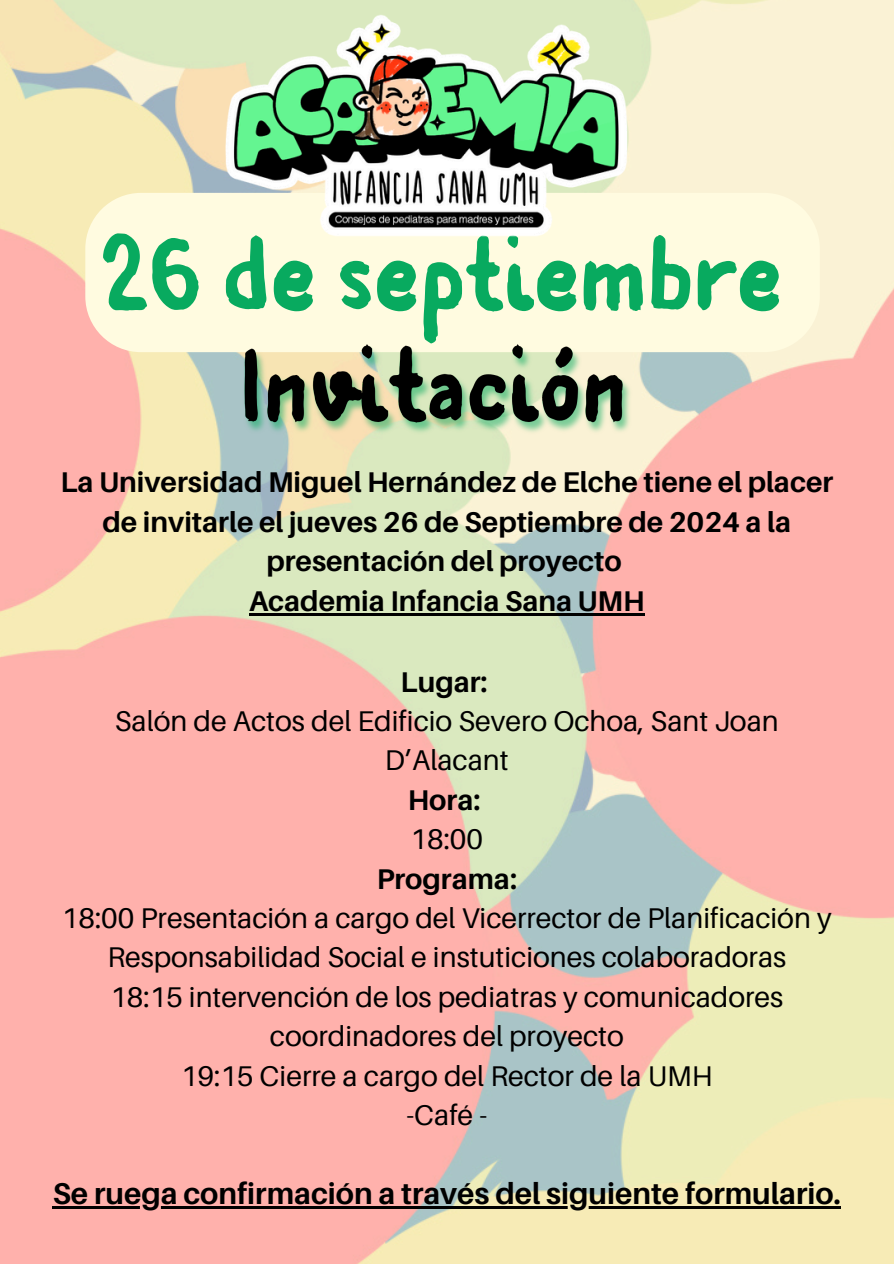
<style>
.page{position:relative;width:894px;height:1264px;background:#fff}
.page>*{position:absolute;margin:0;border:0;box-sizing:border-box;transform-origin:0 0}
.t1{font:104.4px "Rabbits Bro";color:#08aa5f}
.t2{font:700 30px "Aileron";color:#000}
.t3{font:28.5px/39.3px "Aileron";color:#000;text-align:center}
.t4{font:700 28.5px/39.3px "Aileron";color:#000;text-align:center}
</style>
<div class="page">
<img style="left:0;top:0;width:893px;height:1263px">
<div style="left:85px;top:193px;width:734px;height:159px;background:#fffbe0"></div>
<img style="left:211px;top:0;width:444px;height:271px">
<hr style="left:249px;top:613px;width:395px;height:2px;background:#000">
<hr style="left:53px;top:1205px;width:787px;height:3px;background:#000">
<img style="left:240px;top:312px;width:395px;height:143px">
<p class="t1" style="left:102px;top:201px;width:681px">26 de septiembre</p>
<h1 class="t4" style="left:60px;top:462px;width:774px">La Universidad Miguel Hernández de Elche tiene el placer de invitarle el jueves 26 de Septiembre de 2024 a la presentación del proyecto<br>Academia Infancia Sana UMH</h1>
<h2 class="t4" style="left:400px;top:661px;width:89px">Lugar:</h2>
<p class="t3" style="left:115px;top:701px;width:665px">Salón de Actos del Edificio Severo Ochoa, Sant Joan<br>D’Alacant</p>
<p class="t4" style="left:407px;top:779px;width:74px">Hora:</p>
<p class="t3" style="left:410px;top:819px;width:74px">18:00</p>
<p class="t4" style="left:376px;top:858px;width:142px">Programa:</p>
<p class="t3" style="left:62px;top:897px;width:771px">18:00 Presentación a cargo del Vicerrector de Planificación y<br>Responsabilidad Social e instuticiones colaboradoras</p>
<p class="t3" style="left:110px;top:976px;width:674px">18:15 intervención de los pediatras y comunicadores coordinadores del proyecto</p>
<p class="t3" style="left:181px;top:1055px;width:533px">19:15 Cierre a cargo del Rector de la UMH</p>
<p class="t3" style="left:406px;top:1094px;width:82px">-Café -</p>
<p class="t2" style="left:53px;top:1174px;width:789px">Se ruega confirmación a través del siguiente formulario.</p>
</div>
